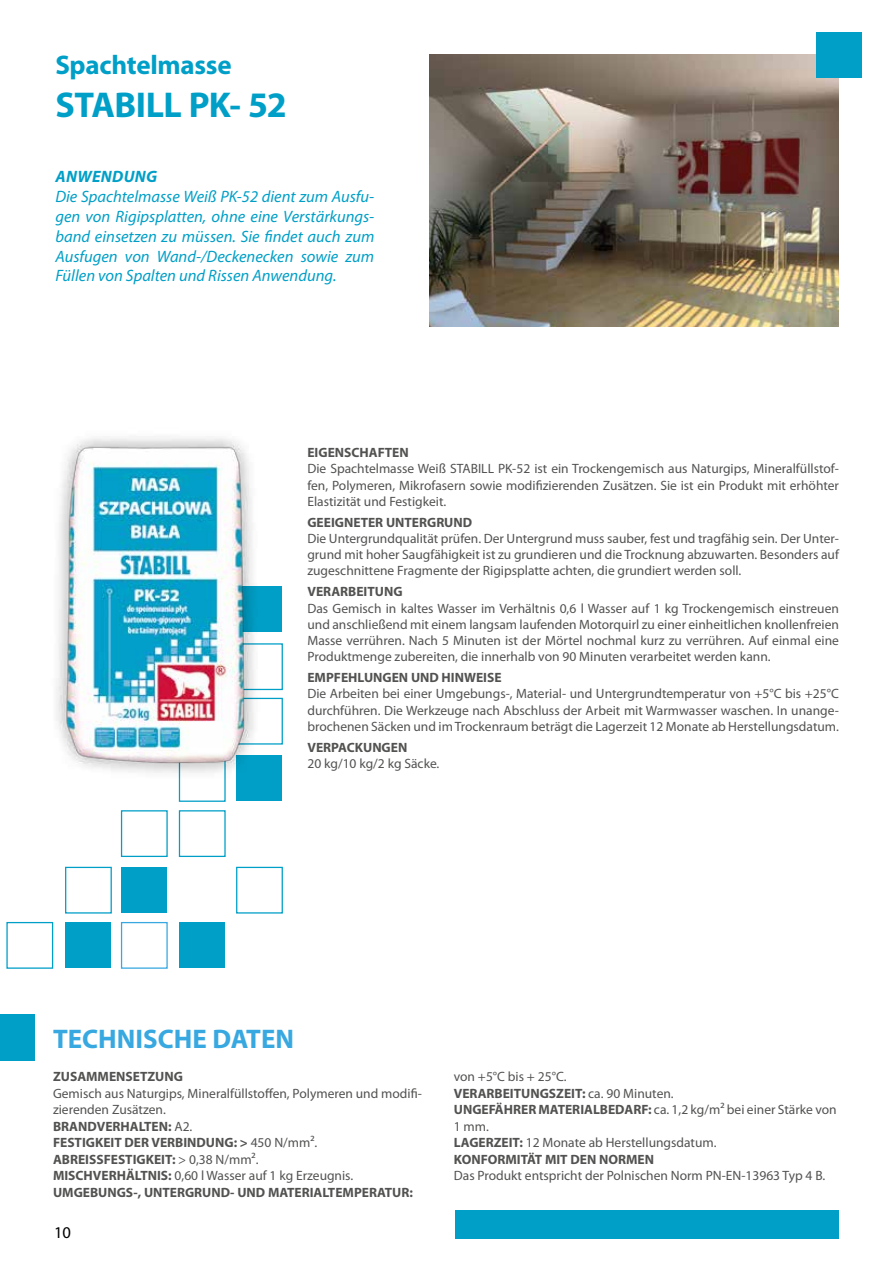
<style>
.page{position:relative;width:893px;height:1263px;background:#fff}
.page>*{position:absolute;margin:0;border:0;box-sizing:border-box;transform-origin:0 0}
.t1{font:700 36px "Myriad Pro";letter-spacing:-.02em;color:#009fc7}
.t2{font:700 27px "Myriad Pro";color:#38a8e0}
.t3{font:700 27px "Myriad Pro";letter-spacing:-.01em;color:#009fc7}
.t4{font:italic 16.5px/19.8px "Myriad Pro";color:#009fc7;text-align:justify}
.t5{font:italic 700 16.5px "Myriad Pro";letter-spacing:.02em;color:#009fc7}
.t6{font:16.5px "Myriad Pro";color:#000}
.t7{font:13.5px/16.5px "Myriad Pro";color:#525251;text-align:justify}
.t8{font:700 13.5px "Myriad Pro";color:#525251}
.s1{font-weight:700}
</style>
<div class="page">
<img style="left:429px;top:54px;width:410px;height:272px">
<div style="left:65px;top:867px;width:47px;height:46px;background:#fff;border:1px solid #009fc7"></div>
<div style="left:66px;top:922px;width:45px;height:46px;background:#009fc7"></div>
<div style="left:6px;top:922px;width:47px;height:47px;background:#fff;border:1px solid #009fc7"></div>
<div style="left:122px;top:867px;width:45px;height:46px;background:#009fc7"></div>
<div style="left:121px;top:810px;width:47px;height:47px;background:#fff;border:1px solid #009fc7"></div>
<div style="left:121px;top:922px;width:47px;height:47px;background:#fff;border:1px solid #38a8e0"></div>
<div style="left:179px;top:922px;width:46px;height:46px;background:#009fc7"></div>
<div style="left:179px;top:810px;width:47px;height:47px;background:#fff;border:1px solid #009fc7"></div>
<div style="left:179px;top:755px;width:47px;height:47px;background:#27adcf"></div>
<div style="left:236px;top:867px;width:47px;height:46px;background:#fff;border:1px solid #009fc7"></div>
<div style="left:455px;top:1210px;width:384px;height:29px;background:#009fc7"></div>
<div style="left:0;top:1014px;width:34px;height:47px;background:#009fc7"></div>
<div style="left:816px;top:32px;width:46px;height:45px;background:#009fc7"></div>
<img style="left:56px;top:438px;width:227px;height:363px">
<h2 class="t3" style="left:55px;top:48px;width:178px">Spachtelmasse</h2>
<h1 class="t1" style="left:55px;top:82px;width:233px">STABILL PK- 52</h1>
<p class="t5" style="left:56px;top:166px;width:103px">ANWENDUNG</p>
<p class="t4" style="left:55px;top:187px;width:320px">Die Spachtelmasse Weiß PK-52 dient zum Ausfu&shy;gen von Rigipsplatten, ohne eine Verstärkungs&shy;band einsetzen zu müssen. Sie findet auch zum Ausfugen von Wand-/Deckenecken sowie zum Füllen von Spalten und Rissen Anwendung.</p>
<p class="t8" style="left:307px;top:444px;width:103px">EIGENSCHAFTEN</p>
<p class="t7" style="left:307px;top:460px;width:533px">Die Spachtelmasse Weiß STABILL PK-52 ist ein Trockengemisch aus Naturgips, Mineralfüllstof&shy;fen, Polymeren, Mikrofasern sowie modifizierenden Zusätzen. Sie ist ein Produkt mit erhöhter Elastizität und Festigkeit.</p>
<p class="t8" style="left:307px;top:513px;width:166px">GEEIGNETER UNTERGRUND</p>
<p class="t7" style="left:307px;top:530px;width:533px">Die Untergrundqualität prüfen. Der Untergrund muss sauber, fest und tragfähig sein. Der Unter&shy;grund mit hoher Saugfähigkeit ist zu grundieren und die Trocknung abzuwarten. Besonders auf zugeschnittene Fragmente der Rigipsplatte achten, die grundiert werden soll.</p>
<p class="t8" style="left:307px;top:583px;width:97px">VERARBEITUNG</p>
<p class="t7" style="left:307px;top:600px;width:533px">Das Gemisch in kaltes Wasser im Verhältnis 0,6 l Wasser auf 1 kg Trockengemisch einstreuen und anschließend mit einem langsam laufenden Motorquirl zu einer einheitlichen knollenfreien Masse verrühren. Nach 5 Minuten ist der Mörtel nochmal kurz zu verrühren. Auf einmal eine Produktmenge zubereiten, die innerhalb von 90 Minuten verarbeitet werden kann.</p>
<p class="t8" style="left:307px;top:669px;width:196px">EMPFEHLUNGEN UND HINWEISE</p>
<p class="t7" style="left:307px;top:686px;width:533px">Die Arbeiten bei einer Umgebungs-, Material- und Untergrundtemperatur von +5°C bis +25°C durchführen. Die Werkzeuge nach Abschluss der Arbeit mit Warmwasser waschen. In unange&shy;brochenen Säcken und im Trockenraum beträgt die Lagerzeit 12 Monate ab Herstellungsdatum.</p>
<p class="t8" style="left:307px;top:738px;width:101px">VERPACKUNGEN</p>
<p class="t7" style="left:307px;top:755px;width:133px">20 kg/10 kg/2 kg Säcke.</p>
<h2 class="t2" style="left:53px;top:1021px;width:242px">TECHNISCHE DATEN</h2>
<p class="t8" style="left:53px;top:1068px;width:131px">ZUSAMMENSETZUNG</p>
<p class="t7" style="left:53px;top:1085px;width:370px;text-align:left">Gemisch aus Naturgips, Mineralfüllstoffen, Polymeren und modifi&shy;zierenden Zusätzen.<br><span class="s1">BRANDVERHALTEN:</span> A2.<br><span class="s1">FESTIGKEIT DER VERBINDUNG: &gt;</span> 450 N/mm².<br><span class="s1">ABREISSFESTIGKEIT:</span> &gt; 0,38 N/mm².<br><span class="s1">MISCHVERHÄLTNIS:</span> 0,60 l Wasser auf 1 kg Erzeugnis.<br><span class="s1">UMGEBUNGS-, UNTERGRUND- UND MATERIALTEMPERATUR:</span></p>
<p class="t6" style="left:54px;top:1222px;width:18px">10</p>
<p class="t7" style="left:454px;top:1068px;width:384px;text-align:left">von +5°C bis + 25°C.<br><span class="s1">VERARBEITUNGSZEIT:</span> ca. 90 Minuten.<br><span class="s1">UNGEFÄHRER MATERIALBEDARF:</span> ca. 1,2 kg/m² bei einer Stärke von<br>1 mm.<br><span class="s1">LAGERZEIT:</span> 12 Monate ab Herstellungsdatum.<br><span class="s1">KONFORMITÄT MIT DEN NORMEN</span></p>
<p class="t7" style="left:454px;top:1167px;width:373px">Das Produkt entspricht der Polnischen Norm PN-EN-13963 Typ 4 B.</p>
</div>
